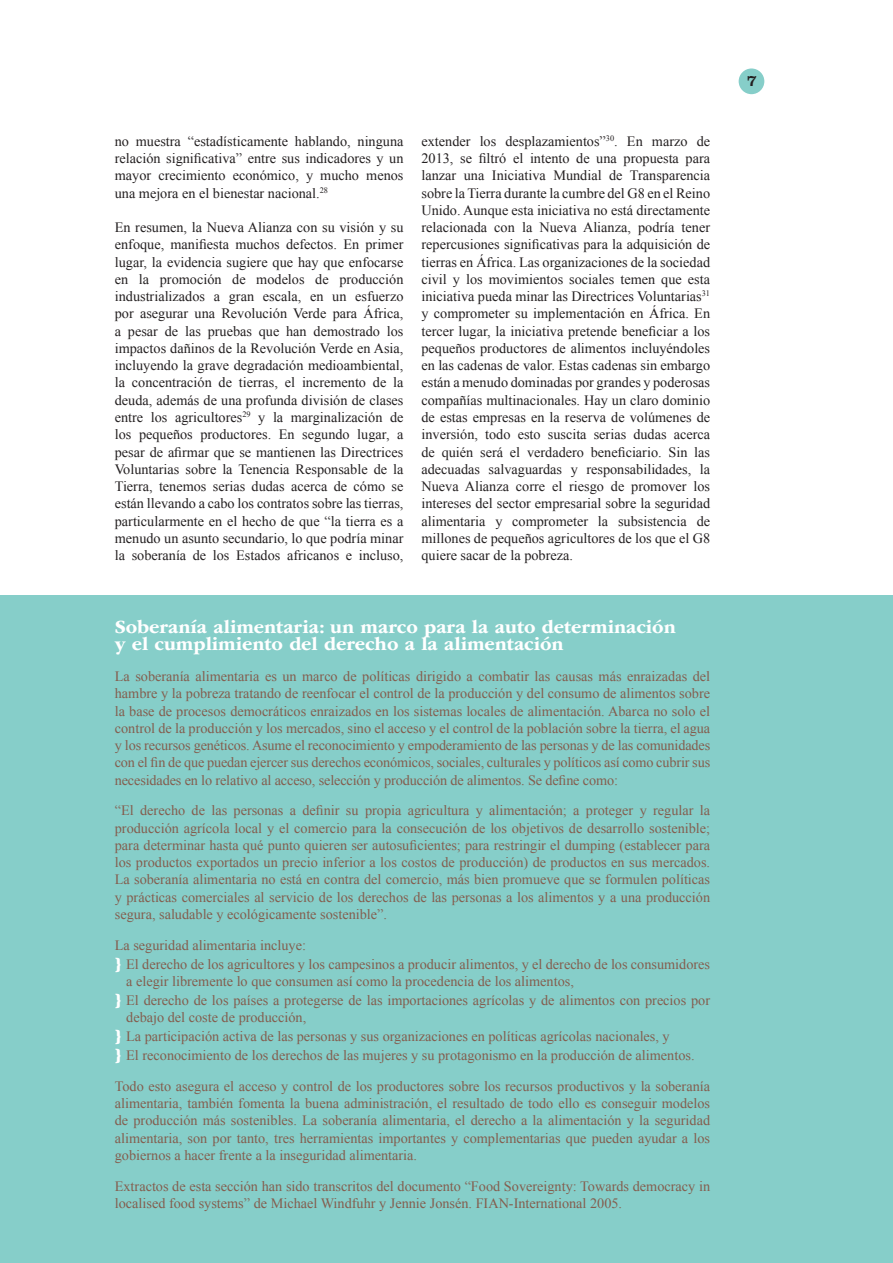
<style>
.page{position:relative;width:893px;height:1263px;background:#fff}
.page>*{position:absolute;margin:0;border:0;box-sizing:border-box;transform-origin:0 0}
.tekst{font:700 19.5px/17.2px "ITC Garamond Std";color:#fff}
.t1{font:16.5px "Clarendon LT Std";color:#231f20}
.t2{font:14.25px/17.2px "Times New Roman";color:#845d4e;text-align:justify}
.Plain_Text{font:14.25px/17.2px "Times New Roman";color:#231f20;text-align:justify}
.s1{font-family:"Clarendon LT Std";font-weight:700;font-size:16.5px;color:#fff}
</style>
<div class="page">
<div style="left:0;top:595px;width:893px;height:668px;background:#86cec9"></div>
<div style="left:737px;top:67px;width:29px;height:29px;background:#86cec9;border-radius:50%"></div>
<div style="left:736px;top:65px;width:31px;height:32px;border:3px solid #fff;border-radius:50%"></div>
<p class="Plain_Text" style="left:115px;top:132px;width:290px">no muestra “estadísticamente hablando, ninguna relación significativa” entre sus indicadores y un mayor crecimiento económico, y mucho menos una mejora en el bienestar nacional.<sup>28</sup></p>
<p class="Plain_Text" style="left:115px;top:219px;width:290px">En resumen, la Nueva Alianza con su visión y su enfoque, manifiesta muchos defectos. En primer lugar, la evidencia sugiere que hay que enfocarse en la promoción de modelos de producción industrializados a gran escala, en un esfuerzo por asegurar una Revolución Verde para África, a pesar de las pruebas que han demostrado los impactos dañinos de la Revolución Verde en Asia, incluyendo la grave degradación medioambiental, la concentración de tierras, el incremento de la deuda, además de una profunda división de clases entre los agricultores<sup>29</sup> y la marginalización de los pequeños productores. En segundo lugar, a pesar de afirmar que se mantienen las Directrices Voluntarias sobre la Tenencia Responsable de la Tierra, tenemos serias dudas acerca de cómo se están llevando a cabo los contratos sobre las tierras, particularmente en el hecho de que “la tierra es a menudo un asunto secundario, lo que podría minar la soberanía de los Estados africanos e incluso,</p>
<p class="Plain_Text" style="left:421px;top:132px;width:290px">extender los desplazamientos”<sup>30</sup>. En marzo de 2013, se filtró el intento de una propuesta para lanzar una Iniciativa Mundial de Transparencia sobre la Tierra durante la cumbre del G8 en el Reino Unido. Aunque esta iniciativa no está directamente relacionada con la Nueva Alianza, podría tener repercusiones significativas para la adquisición de tierras en África. Las organizaciones de la sociedad civil y los movimientos sociales temen que esta iniciativa pueda minar las Directrices Voluntarias<sup>31 </sup>y comprometer su implementación en África. En tercer lugar, la iniciativa pretende beneficiar a los pequeños productores de alimentos incluyéndoles en las cadenas de valor. Estas cadenas sin embargo están a menudo dominadas por grandes y poderosas compañías multinacionales. Hay un claro dominio de estas empresas en la reserva de volúmenes de inversión, todo esto suscita serias dudas acerca de quién será el verdadero beneficiario. Sin las adecuadas salvaguardas y responsabilidades, la Nueva Alianza corre el riesgo de promover los intereses del sector empresarial sobre la seguridad alimentaria y comprometer la subsistencia de millones de pequeños agricultores de los que el G8 quiere sacar de la pobreza.</p>
<p class="tekst" style="left:115px;top:618px;width:562px">Soberanía alimentaria: un marco para la auto determinación y el cumplimiento del derecho a la alimentación</p>
<p class="t2" style="left:115px;top:667px;width:597px">La soberanía alimentaria es un marco de políticas dirigido a combatir las causas más enraizadas del hambre y la pobreza tratando de reenfocar el control de la producción y del consumo de alimentos sobre la base de procesos democráticos enraizados en los sistemas locales de alimentación. Abarca no solo el control de la producción y los mercados, sino el acceso y el control de la población sobre la tierra, el agua y los recursos genéticos. Asume el reconocimiento y empoderamiento de las personas y de las comunidades con el fin de que puedan ejercer sus derechos económicos, sociales, culturales y políticos así como cubrir sus necesidades en lo relativo al acceso, selección y producción de alimentos. Se define como:</p>
<p class="t2" style="left:115px;top:802px;width:597px">“El derecho de las personas a definir su propia agricultura y alimentación; a proteger y regular la producción agrícola local y el comercio para la consecución de los objetivos de desarrollo sostenible; para determinar hasta qué punto quieren ser autosuficientes; para restringir el dumping (establecer para los productos exportados un precio inferior a los costos de producción) de productos en sus mercados.<br>La soberanía alimentaria no está en contra del comercio, más bien promueve que se formulen políticas y prácticas comerciales al servicio de los derechos de las personas a los alimentos y a una producción segura, saludable y ecológicamente sostenible”.</p>
<p class="t2" style="left:115px;top:936px;width:193px">La seguridad alimentaria incluye:</p>
<p class="t2" style="left:126px;top:955px;width:585px;text-indent:-11px"><span class="s1">}</span> El derecho de los agricultores y los campesinos a producir alimentos, y el derecho de los consumidores a elegir libremente lo que consumen así como la procedencia de los alimentos,</p>
<p class="t2" style="left:126px;top:991px;width:585px;text-indent:-11px"><span class="s1">}</span> El derecho de los países a protegerse de las importaciones agrícolas y de alimentos con precios por debajo del coste de producción,</p>
<p class="t2" style="left:115px;top:1027px;width:556px"><span class="s1">}</span> La participación activa de las personas y sus organizaciones en políticas agrícolas nacionales, y</p>
<p class="t2" style="left:115px;top:1046px;width:581px"><span class="s1">}</span> El reconocimiento de los derechos de las mujeres y su protagonismo en la producción de alimentos.</p>
<p class="t2" style="left:115px;top:1077px;width:597px">Todo esto asegura el acceso y control de los productores sobre los recursos productivos y la soberanía alimentaria, también fomenta la buena administración, el resultado de todo ello es conseguir modelos de producción más sostenibles. La soberanía alimentaria, el derecho a la alimentación y la seguridad alimentaria, son por tanto, tres herramientas importantes y complementarias que pueden ayudar a los gobiernos a hacer frente a la inseguridad alimentaria.</p>
<p class="t2" style="left:115px;top:1177px;width:597px">Extractos de esta sección han sido transcritos del documento “Food Sovereignty: Towards democracy in localised food systems” de Michael Windfuhr y Jennie Jonsén. FIAN-International 2005.</p>
<p class="t1" style="left:747px;top:71px;width:12px">7</p>
</div>
